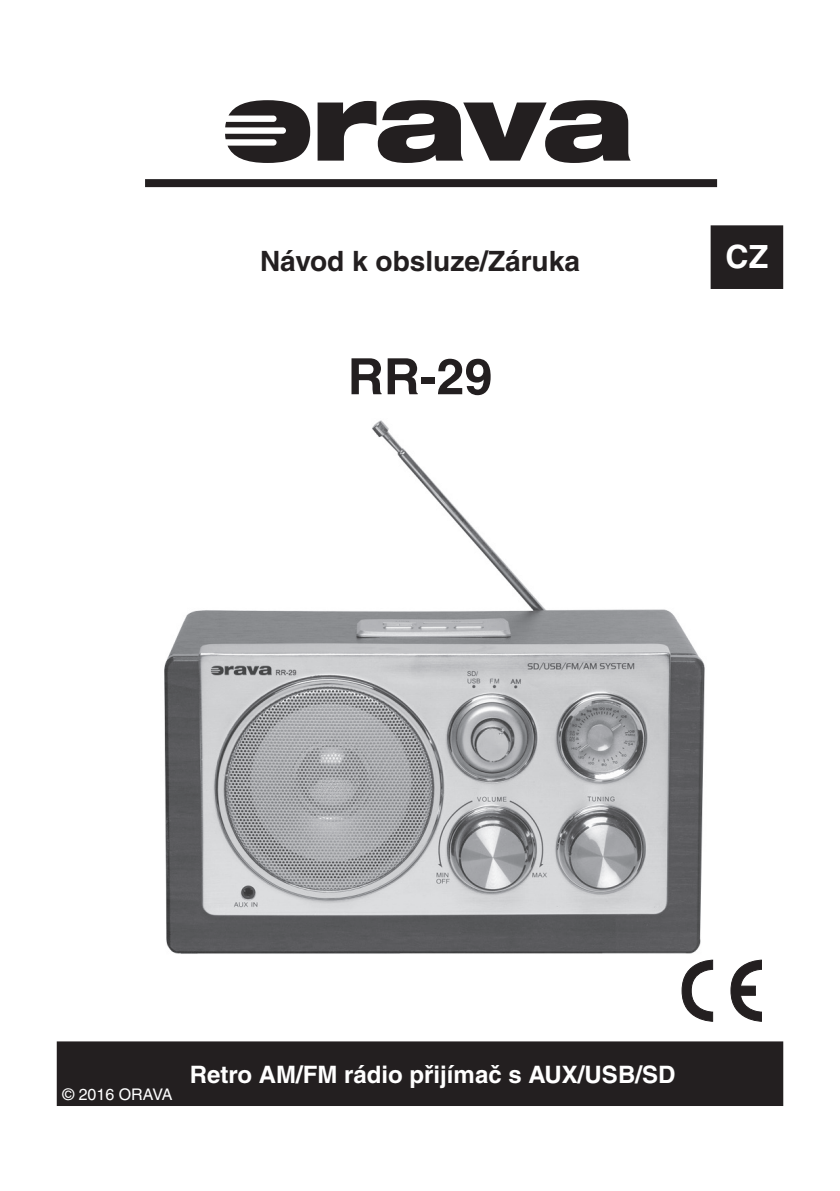
<style>
.page{position:relative;width:840px;height:1191px;background:#fff}
.page>*{position:absolute;margin:0;border:0;box-sizing:border-box;transform-origin:0 0}
.t1{font:700 50px "Helvetica CE";color:#231f20}
.t2{font:700 32px "Helvetica CE";color:#fff}
.t3{font:700 28px "Helvetica CE";color:#231f20}
.t4{font:700 24px "Helvetica CE";color:#fff}
.t5{font:16px "Helvetica CE";color:#fff}
</style>
<div class="page">
<img style="left:164px;top:420px;width:598px;height:602px">
<div style="left:58px;top:1042px;width:723px;height:63px;background:#231f20"></div>
<div style="left:57px;top:1041px;width:725px;height:65px;border:2px solid #231f20"></div>
<svg style="left:317px;top:100px;width:313px;height:63px"></svg>
<svg style="left:225px;top:100px;width:85px;height:63px"></svg>
<div style="left:711px;top:226px;width:70px;height:62px;background:#231f20"></div>
<div style="left:710px;top:225px;width:72px;height:64px;border:2px solid #231f20"></div>
<div style="left:145px;top:179px;width:571px;height:8px;background:#231f20"></div>
<svg style="left:681px;top:960px;width:31px;height:61px"></svg>
<svg style="left:730px;top:960px;width:31px;height:61px"></svg>
<div style="left:733px;top:986px;width:22px;height:9px;background:#231f20"></div>
<p class="t3" style="left:260px;top:244px;width:321px">Návod k obsluze/Záruka</p>
<h1 class="t1" style="left:347px;top:346px;width:146px">RR-29</h1>
<h2 class="t2" style="left:725px;top:237px;width:44px">CZ</h2>
<p class="t5" style="left:62px;top:1085px;width:111px">© 2016 ORAVA</p>
<p class="t4" style="left:190px;top:1059px;width:487px">Retro AM/FM rádio přijímač s AUX/USB/SD</p>
</div>
